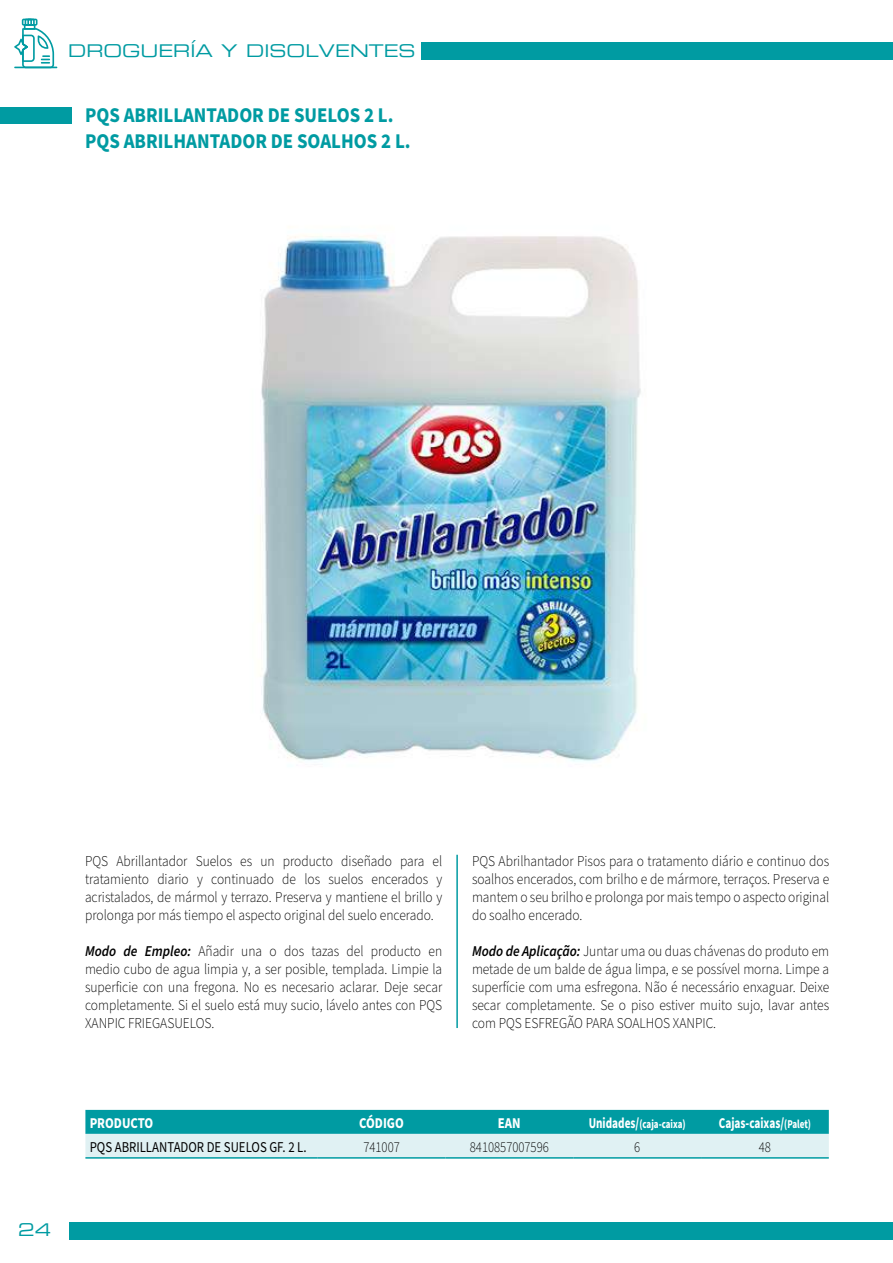
<style>
.page{position:relative;width:893px;height:1263px;background:#fff}
.page>*{position:absolute;margin:0;border:0;box-sizing:border-box;transform-origin:0 0}
.t1{font:700 21px/25.2px "Source Sans Pro";color:#009ba2;scale:.9 1}
.t2{font:17.25px "Eurostile Extended Two";color:#009ba2}
.t3{font:300 15px/18px "Source Sans Pro";color:#000;text-align:justify;scale:.9 1}
.t4{font:15px "Source Sans Pro";color:#000;scale:.85 1}
.t5{font:300 15px "Source Sans Pro";color:#000;scale:.85 1}
.t6{font:700 15px "Source Sans Pro";color:#fff;scale:.75 1}
.t7{font:700 15px "Source Sans Pro";color:#fff;scale:.85 1}
.t8{font:700 12px "Source Sans Pro";color:#fff;scale:.75 1}
.s1{font-weight:600;font-style:italic}
.s2{font-size:15px}
.s3{font-size:12px}
</style>
<div class="page">
<div style="left:0;top:107px;width:71px;height:16px;background:#009ba2"></div>
<div style="left:69px;top:1222px;width:824px;height:17px;background:#009ba2"></div>
<div style="left:422px;top:42px;width:471px;height:18px;background:#009ba2"></div>
<hr style="left:14px;top:67px;width:43px;height:1px;background:#009ba2">
<svg style="left:14px;top:19px;width:40px;height:49px"></svg>
<svg style="left:85px;top:1110px;width:744px;height:47px;background:#6fc5ca"></svg>
<hr style="left:85px;top:1157px;width:233px;height:2px;background:#009ba2">
<hr style="left:318px;top:1157px;width:127px;height:2px;background:#009ba2">
<hr style="left:445px;top:1157px;width:128px;height:2px;background:#009ba2">
<hr style="left:573px;top:1157px;width:128px;height:2px;background:#009ba2">
<hr style="left:701px;top:1157px;width:128px;height:2px;background:#009ba2">
<img style="left:260px;top:235px;width:381px;height:527px">
<hr style="left:456px;top:855px;width:2px;height:173px;background:#009ba2">
<p class="t2" style="left:68px;top:39px;width:349px">DROGUERÍA Y DISOLVENTES</p>
<h1 class="t1" style="left:85px;top:103px;width:363px">PQS ABRILLANTADOR DE SUELOS 2 L.<br>PQS ABRILHANTADOR DE SOALHOS 2 L.</h1>
<p class="t2" style="left:18px;top:1218px;width:35px">24</p>
<p class="t3" style="left:85px;top:852px;width:398px">PQS Abrillantador Suelos es un producto diseñado para el tratamiento diario y continuado de los suelos encerados y acristalados, de mármol y terrazo. Preserva y mantiene el brillo y prolonga por más tiempo el aspecto original del suelo encerado.</p>
<p class="t3" style="left:85px;top:942px;width:398px"><span class="s1">Modo de Empleo:</span> Añadir una o dos tazas del producto en medio cubo de agua limpia y, a ser posible, templada. Limpie la superficie con una fregona. No es necesario aclarar. Deje secar completamente. Si el suelo está muy sucio, lávelo antes con PQS XANPIC FRIEGASUELOS.</p>
<p class="t3" style="left:472px;top:852px;width:398px">PQS Abrilhantador Pisos para o tratamento diário e continuo dos soalhos encerados, com brilho e de mármore, terraços. Preserva e mantem o seu brilho e prolonga por mais tempo o aspecto original do soalho encerado.</p>
<p class="t3" style="left:472px;top:942px;width:398px"><span class="s1">Modo de Aplicação:</span> Juntar uma ou duas chávenas do produto em metade de um balde de água limpa, e se possível morna. Limpe a superfície com uma esfregona. Não é necessário enxaguar. Deixe secar completamente. Se o piso estiver muito sujo, lavar antes com PQS ESFREGÃO PARA SOALHOS XANPIC.</p>
<p class="t7" style="left:90px;top:1112px;width:76px">PRODUCTO</p>
<p class="t7" style="left:359px;top:1112px;width:54px">CÓDIGO</p>
<p class="t7" style="left:498px;top:1112px;width:28px">EAN</p>
<p class="t8" style="left:589px;top:1115px;width:131px"><span class="s2">Unidades/</span>(caja-caixa)</p>
<p class="t6" style="left:719px;top:1112px;width:124px">Cajas-caixas/<span class="s3">(Palet)</span></p>
<p class="t4" style="left:90px;top:1136px;width:257px">PQS ABRILLANTADOR DE SUELOS GF. 2 L.</p>
<p class="t5" style="left:363px;top:1136px;width:44px">741007</p>
<p class="t5" style="left:470px;top:1136px;width:95px">8410857007596</p>
<p class="t5" style="left:634px;top:1136px;width:9px">6</p>
<p class="t5" style="left:759px;top:1136px;width:16px">48</p>
</div>
